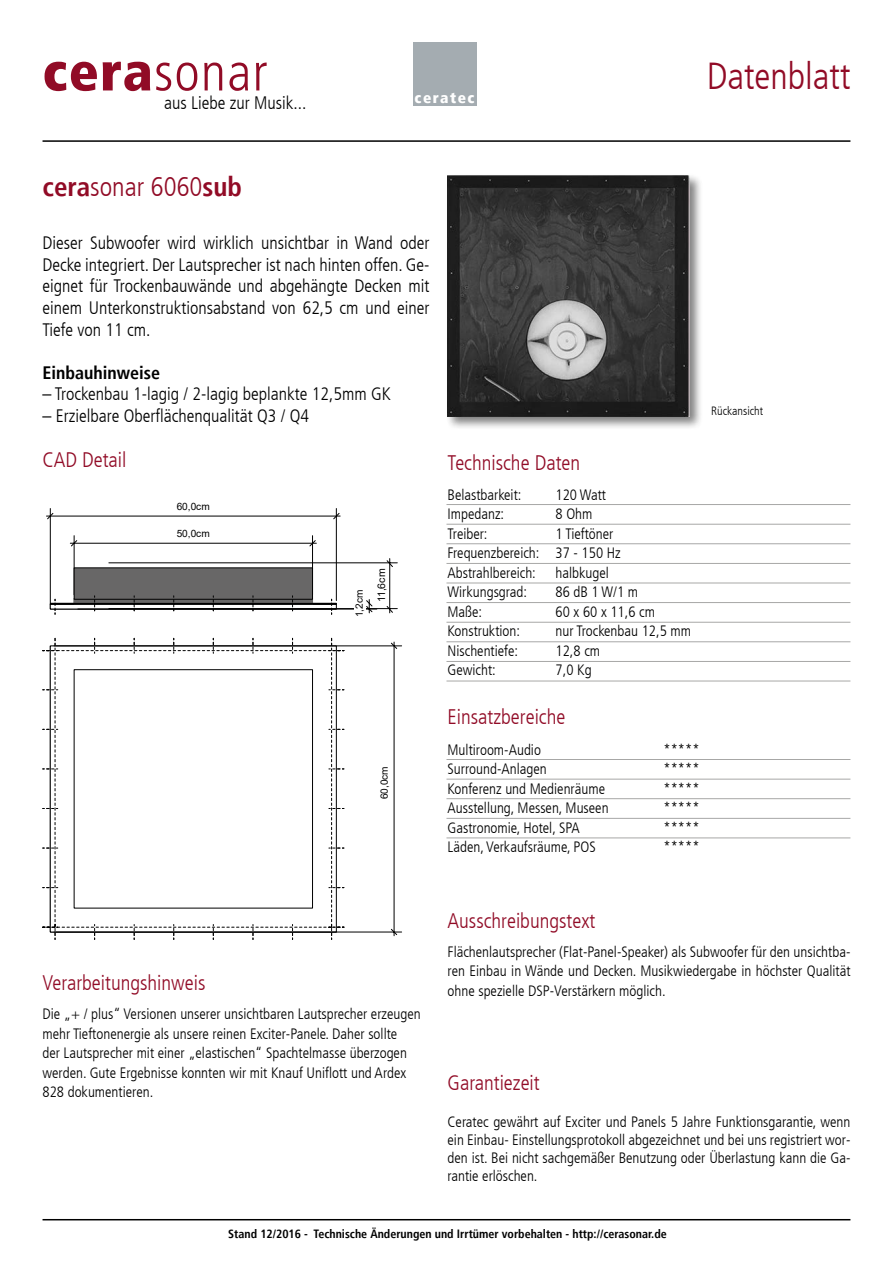
<style>
.page{position:relative;width:893px;height:1263px;background:#fff}
.page>*{position:absolute;margin:0;border:0;box-sizing:border-box;transform-origin:0 0}
.t1{font:300 condensed 54px "Frutiger LT";letter-spacing:.025em;color:#910b26}
.t2{font:300 condensed 37.5px "Frutiger LT";color:#910b26}
.t3{font:300 condensed 27px "Frutiger LT";color:#910b26}
.t4{font:300 condensed 21px "Frutiger LT";color:#910b26}
.t5{font:300 condensed 18px/21.6px "Frutiger LT";color:#000;text-align:justify}
.t6{font:700 condensed 18px "Frutiger LT";color:#000}
.t7{font:300 condensed 15px/19.5px "Frutiger LT";color:#000}
.t8{font:900 condensed 15px "Frutiger LT";letter-spacing:.1em;color:#fff}
.t9{font:700 condensed 12px "Frutiger LT";color:#000}
.t10{font:300 condensed 12px "Frutiger LT";color:#000}
.t11{font:10.5px "Arial";color:#000}
.t12{font:10.05px "Arial";color:#000}
.s1{font-weight:900}
.s2{font-weight:700}
</style>
<div class="page">
<svg style="left:446px;top:504px;width:404px;height:1px"></svg>
<svg style="left:446px;top:524px;width:404px;height:1px"></svg>
<svg style="left:446px;top:543px;width:404px;height:1px"></svg>
<svg style="left:446px;top:563px;width:404px;height:1px"></svg>
<svg style="left:446px;top:582px;width:404px;height:1px"></svg>
<div style="left:413px;top:43px;width:63px;height:63px;background:#a4acb1"></div>
<hr style="left:43px;top:140px;width:807px;height:2px;background:#000">
<hr style="left:43px;top:1219px;width:807px;height:1px;background:#000">
<svg style="left:446px;top:602px;width:404px;height:1px"></svg>
<svg style="left:446px;top:622px;width:404px;height:1px"></svg>
<svg style="left:446px;top:641px;width:404px;height:1px"></svg>
<svg style="left:446px;top:661px;width:404px;height:1px"></svg>
<svg style="left:446px;top:680px;width:404px;height:1px"></svg>
<svg style="left:446px;top:759px;width:404px;height:1px"></svg>
<svg style="left:446px;top:779px;width:404px;height:1px"></svg>
<svg style="left:446px;top:798px;width:404px;height:1px"></svg>
<svg style="left:446px;top:818px;width:404px;height:1px"></svg>
<svg style="left:446px;top:837px;width:404px;height:1px"></svg>
<hr style="left:74px;top:536px;width:1px;height:59px;background:#000">
<hr style="left:312px;top:536px;width:1px;height:59px;background:#000">
<svg style="left:70px;top:539px;width:246px;height:8px"></svg>
<hr style="left:74px;top:543px;width:239px;height:1px;background:#000">
<hr style="left:50px;top:508px;width:1px;height:95px;background:#000">
<hr style="left:336px;top:508px;width:1px;height:92px;background:#000">
<svg style="left:46px;top:512px;width:294px;height:8px"></svg>
<hr style="left:50px;top:516px;width:286px;height:1px;background:#000">
<svg style="left:43px;top:638px;width:301px;height:301px"></svg>
<div style="left:50px;top:604px;width:287px;height:5px;border:1px solid #000"></div>
<div style="left:74px;top:568px;width:239px;height:36px;background:#686767"></div>
<div style="left:50px;top:603px;width:287px;height:1px;border:1px solid #000"></div>
<svg style="left:55px;top:599px;width:1px;height:15px"></svg>
<svg style="left:94px;top:596px;width:1px;height:15px"></svg>
<svg style="left:134px;top:596px;width:1px;height:15px"></svg>
<svg style="left:173px;top:596px;width:1px;height:15px"></svg>
<svg style="left:213px;top:596px;width:1px;height:15px"></svg>
<svg style="left:253px;top:596px;width:1px;height:15px"></svg>
<svg style="left:292px;top:596px;width:1px;height:15px"></svg>
<hr style="left:54px;top:646px;width:348px;height:1px;background:#000">
<hr style="left:54px;top:932px;width:348px;height:1px;background:#000">
<svg style="left:390px;top:642px;width:8px;height:294px"></svg>
<hr style="left:394px;top:646px;width:1px;height:286px;background:#000">
<hr style="left:109px;top:563px;width:288px;height:1px;background:#000">
<hr style="left:109px;top:608px;width:288px;height:1px;background:#000">
<svg style="left:386px;top:559px;width:8px;height:54px"></svg>
<hr style="left:389px;top:563px;width:1px;height:46px;background:#000">
<hr style="left:78px;top:609px;width:299px;height:1px;background:#000">
<svg style="left:365px;top:599px;width:8px;height:14px"></svg>
<div style="left:354px;top:589px;width:11px;height:28px;background:#fff"></div>
<div style="left:178px;top:784px;width:28px;height:11px;background:#fff"></div>
<div style="left:445px;top:174px;width:258px;height:256px;background:#000;opacity:.5"></div>
<img style="left:448px;top:176px;width:241px;height:240px">
<h1 class="t1" style="left:43px;top:41px;width:227px"><span class="s1">cera</span>sonar</h1>
<p class="t5" style="left:164px;top:92px;width:144px">aus Liebe zur Musik...</p>
<p class="t8" style="left:415px;top:88px;width:61px">ceratec</p>
<h2 class="t2" style="left:707px;top:54px;width:145px">Datenblatt</h2>
<h3 class="t3" style="left:43px;top:171px;width:201px"><span class="s2">cera</span>sonar 6060<span class="s2">sub</span></h3>
<p class="t5" style="left:43px;top:232px;width:388px">Dieser Subwoofer wird wirklich unsichtbar in Wand oder Decke integriert. Der Lautsprecher ist nach hinten offen. Ge&shy;eignet für Trockenbauwände und abgehängte Decken mit einem Unterkonstruktionsabstand von 62,5 cm und einer Tiefe von 11 cm.</p>
<p class="t6" style="left:43px;top:362px;width:119px">Einbauhinweise</p>
<p class="t5" style="left:43px;top:383px;width:350px">– Trockenbau 1-lagig / 2-lagig beplankte 12,5mm GK</p>
<p class="t5" style="left:43px;top:405px;width:268px">– Erzielbare Oberflächenqualität Q3 / Q4</p>
<h3 class="t4" style="left:43px;top:448px;width:86px">CAD Detail</h3>
<p class="t12" style="left:177px;top:499px;width:35px">60,0cm</p>
<p class="t12" style="left:177px;top:526px;width:35px">50,0cm</p>
<p class="t12" style="left:353px;top:617px;width:29px;rotate:-90deg">1,2cm</p>
<p class="t11" style="left:374px;top:602px;width:35px;rotate:-90deg">11,6cm</p>
<p class="t12" style="left:377px;top:799px;width:35px;rotate:-90deg">60,0cm</p>
<p class="t10" style="left:711px;top:404px;width:53px">Rückansicht</p>
<h3 class="t4" style="left:448px;top:451px;width:134px">Technische Daten</h3>
<p class="t7" style="left:448px;top:485px;width:75px">Belastbarkeit:</p>
<p class="t7" style="left:556px;top:485px;width:52px">120 Watt</p>
<p class="t7" style="left:448px;top:504px;width:58px">Impedanz:</p>
<p class="t7" style="left:556px;top:504px;width:38px">8 Ohm</p>
<p class="t7" style="left:448px;top:524px;width:42px">Treiber:</p>
<p class="t7" style="left:448px;top:524px;width:175px;text-indent:108px">1 Tieftöner<br>Frequenzbereich: 37 - 150 Hz<br>Abstrahlbereich:</p>
<p class="t7" style="left:556px;top:563px;width:55px">halbkugel</p>
<p class="t7" style="left:448px;top:582px;width:81px">Wirkungsgrad:</p>
<p class="t7" style="left:556px;top:582px;width:84px">86 dB 1 W/1 m</p>
<p class="t7" style="left:448px;top:602px;width:36px">Maße:</p>
<p class="t7" style="left:556px;top:602px;width:101px">60 x 60 x 11,6 cm</p>
<p class="t7" style="left:448px;top:621px;width:74px">Konstruktion:</p>
<p class="t7" style="left:556px;top:621px;width:137px">nur Trockenbau 12,5 mm</p>
<p class="t7" style="left:448px;top:641px;width:72px">Nischentiefe:</p>
<p class="t7" style="left:556px;top:641px;width:46px">12,8 cm</p>
<p class="t7" style="left:448px;top:660px;width:50px">Gewicht:</p>
<p class="t7" style="left:556px;top:660px;width:38px">7,0 Kg</p>
<h3 class="t4" style="left:448px;top:705px;width:119px">Einsatzbereiche</h3>
<p class="t7" style="left:448px;top:740px;width:95px">Multiroom-Audio</p>
<p class="t7" style="left:664px;top:740px;width:38px">*****</p>
<p class="t7" style="left:448px;top:759px;width:101px">Surround-Anlagen</p>
<p class="t7" style="left:664px;top:759px;width:38px">*****</p>
<p class="t7" style="left:448px;top:779px;width:159px">Konferenz und Medienräume</p>
<p class="t7" style="left:664px;top:779px;width:38px">*****</p>
<p class="t7" style="left:448px;top:798px;width:163px">Ausstellung, Messen, Museen</p>
<p class="t7" style="left:664px;top:798px;width:38px">*****</p>
<p class="t7" style="left:448px;top:818px;width:134px">Gastronomie, Hotel, SPA</p>
<p class="t7" style="left:664px;top:818px;width:38px">*****</p>
<p class="t7" style="left:448px;top:837px;width:150px">Läden, Verkaufsräume, POS</p>
<p class="t7" style="left:664px;top:837px;width:38px">*****</p>
<h3 class="t4" style="left:43px;top:970px;width:165px">Verarbeitungshinweis</h3>
<p class="t7" style="left:43px;top:1004px;width:380px">Die „+ / plus“ Versionen unserer unsichtbaren Lautsprecher erzeugen mehr Tieftonenergie als unsere reinen Exciter-Panele. Daher sollte<br>der Lautsprecher mit einer „elastischen“ Spachtelmasse überzogen werden. Gute Ergebnisse konnten wir mit Knauf Uniflott und Ardex 828 dokumentieren.</p>
<h3 class="t4" style="left:448px;top:908px;width:149px">Ausschreibungstext</h3>
<p class="t7" style="left:448px;top:942px;width:404px;text-align:justify">Flächenlautsprecher (Flat-Panel-Speaker) als Subwoofer für den unsichtba&shy;ren Einbau in Wände und Decken. Musikwiedergabe in höchster Qualität ohne spezielle DSP-Verstärkern möglich.</p>
<h3 class="t4" style="left:448px;top:1071px;width:94px">Garantiezeit</h3>
<p class="t7" style="left:448px;top:1113px;width:404px;line-height:18px;text-align:justify">Ceratec gewährt auf Exciter und Panels 5 Jahre Funktionsgarantie, wenn ein Einbau- Einstellungsprotokoll abgezeichnet und bei uns registriert wor&shy;den ist. Bei nicht sachgemäßer Benutzung oder Überlastung kann die Ga&shy;rantie erlöschen.</p>
<p class="t9" style="left:228px;top:1226px;width:440px">Stand 12/2016 - Technische Änderungen und Irrtümer vorbehalten - http://cerasonar.de</p>
</div>
